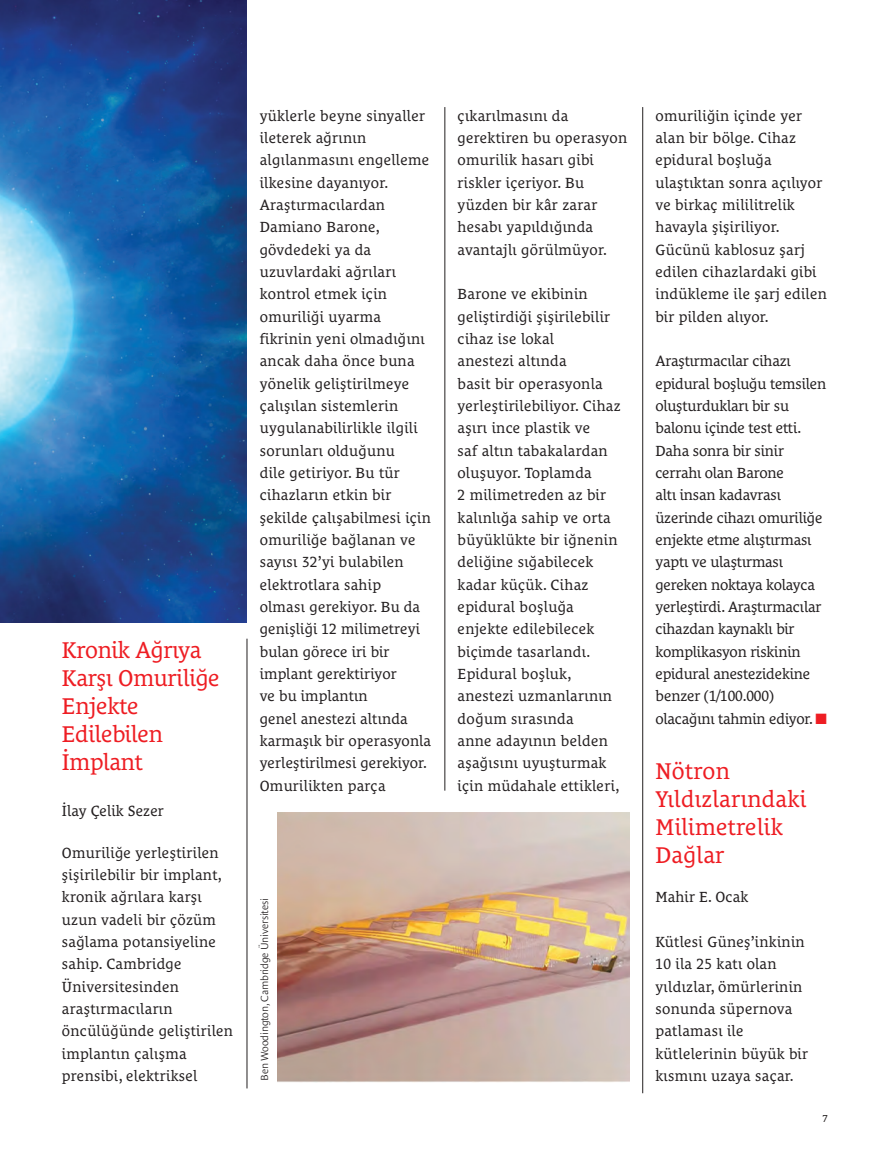
<style>
.page{position:relative;width:891px;height:1168px;background:#fff}
.page>*{position:absolute;margin:0;border:0;box-sizing:border-box;transform-origin:0 0}
.t1{font:23.25px/27.9px "Le Monde Courrier Pro";letter-spacing:-.01em;color:#ee1d23}
.t2{font:23.25px/27.9px "Le Monde Courrier Pro";letter-spacing:.01em;color:#ee1d23}
.t3{font:15px/22.4px "Le Monde Courrier Pro";letter-spacing:.02em;color:#231f20}
.t4{font:15px/22.4px "Le Monde Courrier Pro";letter-spacing:-.01em;color:#231f20}
.t5{font:300 10.5px "Le Monde Sans Pro";letter-spacing:-.02em;color:#231f20}
.t6{font:10.35px "Le Monde Courrier Pro";color:#231f20}
.s1{color:#ee1d23}
</style>
<div class="page">
<hr style="left:444px;top:107px;width:1px;height:683px;background:#231f20">
<hr style="left:247px;top:638px;width:1px;height:450px;background:#231f20">
<hr style="left:642px;top:107px;width:1px;height:986px;background:#231f20">
<img style="left:0;top:0;width:247px;height:623px">
<img style="left:277px;top:813px;width:352px;height:269px">
<h1 class="t1" style="left:62px;top:633px;width:159px">Kronik Ağrıya<br>Karşı Omuriliğe<br>Enjekte<br>Edilebilen<br>İmplant</h1>
<p class="t3" style="left:62px;top:797px;width:103px">İlay Çelik Sezer</p>
<p class="t3" style="left:62px;top:839px;width:173px">Omuriliğe yerleştirilen şişirilebilir bir implant, kronik ağrılara karşı uzun vadeli bir çözüm sağlama potansiyeline sahip. Cambridge<br>Üniversitesinden araştırmacıların öncülüğünde geliştirilen implantın çalışma prensibi, elektriksel</p>
<p class="t3" style="left:260px;top:103px;width:173px">yüklerle beyne sinyaller ileterek ağrının algılanmasını engelleme ilkesine dayanıyor.<br>Araştırmacılardan<br>Damiano Barone, gövdedeki ya da uzuvlardaki ağrıları kontrol etmek için omuriliği uyarma fikrinin yeni olmadığını ancak daha önce buna yönelik geliştirilmeye çalışılan sistemlerin uygulanabilirlikle ilgili sorunları olduğunu<br>dile getiriyor. Bu tür cihazların etkin bir şekilde çalışabilmesi için omuriliğe bağlanan ve sayısı 32’yi bulabilen elektrotlara sahip<br>olması gerekiyor. Bu da genişliği 12 milimetreyi bulan görece iri bir implant gerektiriyor<br>ve bu implantın<br>genel anestezi altında karmaşık bir operasyonla yerleştirilmesi gerekiyor.<br>Omurilikten parça</p>
<p class="t3" style="left:457px;top:103px;width:171px">çıkarılmasını da gerektiren bu operasyon omurilik hasarı gibi riskler içeriyor. Bu yüzden bir kâr zarar hesabı yapıldığında avantajlı görülmüyor.</p>
<p class="t3" style="left:457px;top:281px;width:164px">Barone ve ekibinin geliştirdiği şişirilebilir cihaz ise lokal<br>anestezi altında<br>basit bir operasyonla yerleştirilebiliyor. Cihaz aşırı ince plastik ve<br>saf altın tabakalardan oluşuyor. Toplamda<br>2 milimetreden az bir kalınlığa sahip ve orta büyüklükte bir iğnenin deliğine sığabilecek kadar küçük. Cihaz epidural boşluğa enjekte edilebilecek biçimde tasarlandı.<br>Epidural boşluk, anestezi uzmanlarının doğum sırasında<br>anne adayının belden aşağısını uyuşturmak için müdahale ettikleri,</p>
<p class="t5" style="left:256px;top:1081px;width:184px;rotate:-90deg">Ben Woodington, Cambridge Üniversitesi</p>
<p class="t3" style="left:655px;top:103px;width:173px">omuriliğin içinde yer alan bir bölge. Cihaz epidural boşluğa ulaştıktan sonra açılıyor ve birkaç mililitrelik havayla şişiriliyor.<br>Gücünü kablosuz şarj edilen cihazlardaki gibi indükleme ile şarj edilen bir pilden alıyor.</p>
<p class="t4" style="left:655px;top:348px;width:173px">Araştırmacılar cihazı epidural boşluğu temsilen oluşturdukları bir su balonu içinde test etti.<br>Daha sonra bir sinir cerrahı olan Barone<br>altı insan kadavrası üzerinde cihazı omuriliğe enjekte etme alıştırması yaptı ve ulaştırması gereken noktaya kolayca yerleştirdi. Araştırmacılar cihazdan kaynaklı bir komplikasyon riskinin epidural anestezidekine benzer (1/100.000) olacağını tahmin ediyor. <span class="s1">■</span></p>
<h1 class="t2" style="left:655px;top:755px;width:152px">Nötron<br>Yıldızlarındaki<br>Milimetrelik<br>Dağlar</h1>
<p class="t3" style="left:655px;top:884px;width:94px">Mahir E. Ocak</p>
<p class="t3" style="left:655px;top:929px;width:154px">Kütlesi Güneş’inkinin<br>10 ila 25 katı olan yıldızlar, ömürlerinin sonunda süpernova patlaması ile kütlelerinin büyük bir kısmını uzaya saçar.</p>
<p class="t6" style="left:822px;top:1110px;width:7px">7</p>
</div>
